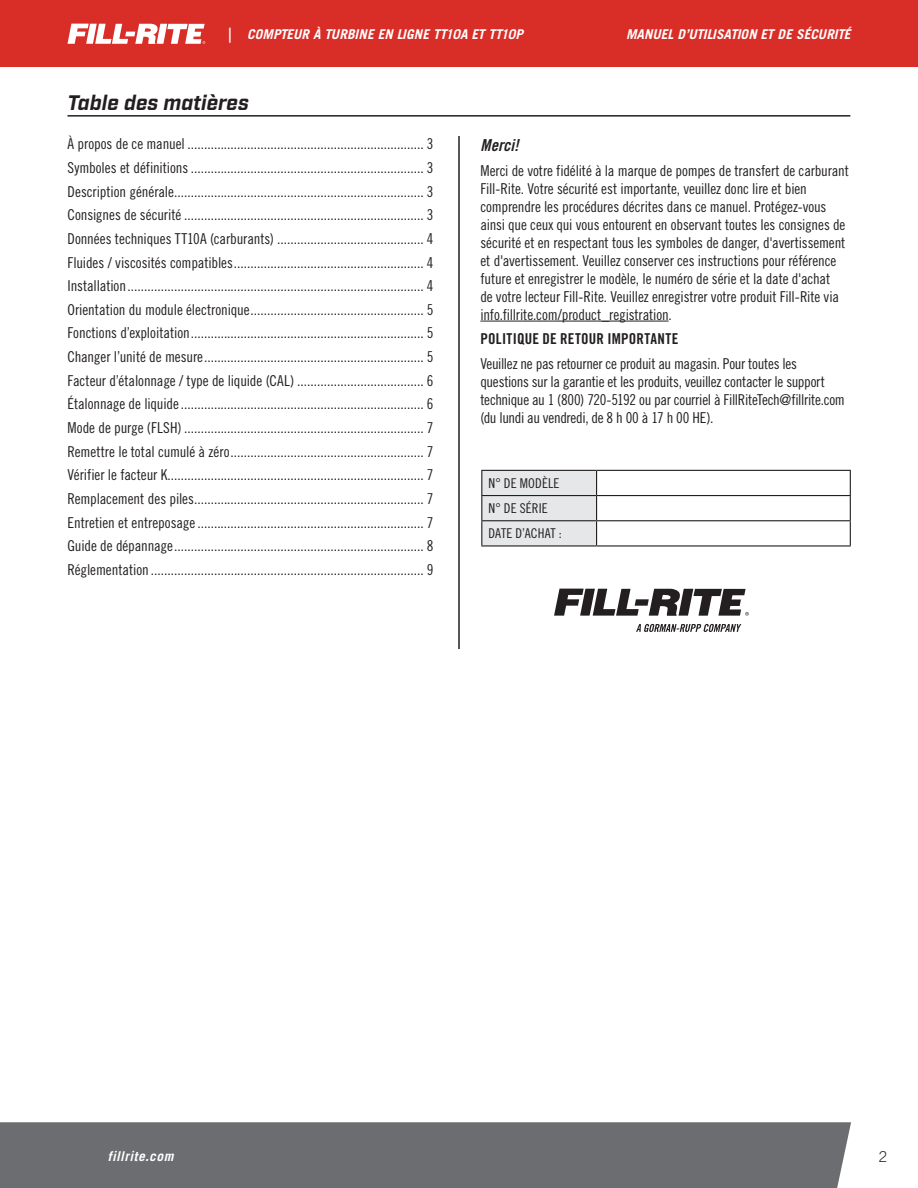
<style>
.page{position:relative;width:918px;height:1188px;background:#fff}
.page>*{position:absolute;margin:0;border:0;box-sizing:border-box;transform-origin:0 0}
.t1{font:italic 700 21px "Industry";letter-spacing:.005em;color:#231f20}
.t2{font:16.5px "Trade Gothic LT Std Bd Cn 20 Obl";letter-spacing:.005em;color:#231f20}
.Table_of_Contents{font:15px/18px "Trade Gothic LT Std Cn 18";letter-spacing:-.01em;color:#231f20}
.t3{font:15px "Trade Gothic LT Std Bd Cn 20";letter-spacing:.02em;color:#231f20}
.t4{font:300 15px "Trade Gothic LT Std";color:#231f20}
.t5{font:italic 700 13.5px "Trade Gothic LT Std";letter-spacing:.005em;color:#fff}
.t6{font:13.5px "Trade Gothic LT Std Cn 18";letter-spacing:.005em;color:#231f20}
.t7{font:italic 700 13.5px "Trade Gothic LT Std";letter-spacing:.035em;color:#fff}
</style>
<div class="page">
<div style="left:0;top:1122px;width:851px;height:66px;background:#6c6d70"></div>
<div style="left:0;top:0;width:918px;height:68px;background:#d92d27"></div>
<svg style="left:67px;top:24px;width:138px;height:20px"></svg>
<hr style="left:68px;top:115px;width:782px;height:2px;background:#231f20">
<hr style="left:597px;top:470px;width:254px;height:1px;background:#231f20">
<hr style="left:597px;top:495px;width:254px;height:1px;background:#231f20">
<hr style="left:597px;top:520px;width:254px;height:1px;background:#231f20">
<svg style="left:481px;top:470px;width:116px;height:75px;background:#dbdcde"></svg>
<svg style="left:850px;top:471px;width:1px;height:74px"></svg>
<hr style="left:481px;top:545px;width:116px;height:2px;background:#231f20">
<hr style="left:597px;top:545px;width:254px;height:2px;background:#231f20">
<hr style="left:480px;top:321px;width:189px;height:1px;background:#231f20">
<hr style="left:458px;top:136px;width:2px;height:513px;background:#231f20">
<svg style="left:554px;top:589px;width:195px;height:27px"></svg>
<svg style="left:636px;top:624px;width:105px;height:8px"></svg>
<p class="t5" style="left:226px;top:26px;width:299px">| COMPTEUR À TURBINE EN LIGNE TT10A ET TT10P</p>
<p class="t5" style="left:626px;top:26px;width:226px">MANUEL D’UTILISATION ET DE SÉCURITÉ</p>
<p class="t1" style="left:68px;top:90px;width:183px">Table des matières</p>
<p class="Table_of_Contents" style="left:68px;top:135px;width:368px">À propos de ce manuel ....................................................................... 3</p>
<p class="Table_of_Contents" style="left:68px;top:158px;width:368px">Symboles et définitions ...................................................................... 3</p>
<p class="Table_of_Contents" style="left:68px;top:182px;width:368px">Description générale........................................................................... 3</p>
<p class="Table_of_Contents" style="left:68px;top:206px;width:368px">Consignes de sécurité ........................................................................ 3</p>
<p class="Table_of_Contents" style="left:68px;top:229px;width:368px">Données techniques TT10A (carburants) ............................................ 4</p>
<p class="Table_of_Contents" style="left:68px;top:253px;width:368px">Fluides / viscosités compatibles......................................................... 4</p>
<p class="Table_of_Contents" style="left:68px;top:277px;width:368px">Installation......................................................................................... 4</p>
<p class="Table_of_Contents" style="left:68px;top:300px;width:368px">Orientation du module électronique.................................................... 5</p>
<p class="Table_of_Contents" style="left:68px;top:324px;width:368px">Fonctions d’exploitation...................................................................... 5</p>
<p class="Table_of_Contents" style="left:68px;top:348px;width:368px">Changer l’unité de mesure.................................................................. 5</p>
<p class="Table_of_Contents" style="left:68px;top:371px;width:368px">Facteur d’étalonnage / type de liquide (CAL) ...................................... 6</p>
<p class="Table_of_Contents" style="left:68px;top:395px;width:368px">Étalonnage de liquide......................................................................... 6</p>
<p class="Table_of_Contents" style="left:68px;top:418px;width:368px">Mode de purge (FLSH) ........................................................................ 7</p>
<p class="Table_of_Contents" style="left:68px;top:442px;width:368px">Remettre le total cumulé à zéro.......................................................... 7</p>
<p class="Table_of_Contents" style="left:68px;top:466px;width:368px">Vérifier le facteur K............................................................................. 7</p>
<p class="Table_of_Contents" style="left:68px;top:489px;width:368px">Remplacement des piles..................................................................... 7</p>
<p class="Table_of_Contents" style="left:68px;top:513px;width:368px">Entretien et entreposage.................................................................... 7</p>
<p class="Table_of_Contents" style="left:68px;top:537px;width:368px">Guide de dépannage........................................................................... 8</p>
<p class="Table_of_Contents" style="left:68px;top:560px;width:368px">Réglementation .................................................................................. 9</p>
<p class="t2" style="left:480px;top:135px;width:40px">Merci!</p>
<p class="Table_of_Contents" style="left:480px;top:161px;width:370px">Merci de votre fidélité à la marque de pompes de transfert de carburant Fill-Rite. Votre sécurité est importante, veuillez donc lire et bien comprendre les procédures décrites dans ce manuel. Protégez-vous ainsi que ceux qui vous entourent en observant toutes les consignes de sécurité et en respectant tous les symboles de danger, d'avertissement et d'avertissement. Veuillez conserver ces instructions pour référence future et enregistrer le modèle, le numéro de série et la date d'achat<br>de votre lecteur Fill-Rite. Veuillez enregistrer votre produit Fill-Rite via info.fillrite.com/product_registration.</p>
<p class="t3" style="left:480px;top:330px;width:200px">POLITIQUE DE RETOUR IMPORTANTE</p>
<p class="Table_of_Contents" style="left:480px;top:355px;width:366px">Veuillez ne pas retourner ce produit au magasin. Pour toutes les questions sur la garantie et les produits, veuillez contacter le support technique au 1 (800) 720-5192 ou par courriel à FillRiteTech@fillrite.com (du lundi au vendredi, de 8 h 00 à 17 h 00 HE).</p>
<p class="t6" style="left:489px;top:475px;width:73px">N° DE MODÈLE</p>
<p class="t6" style="left:489px;top:500px;width:61px">N° DE SÉRIE</p>
<p class="t6" style="left:489px;top:525px;width:75px">DATE D’ACHAT :</p>
<p class="t7" style="left:108px;top:1147px;width:67px">fillrite.com</p>
<p class="t4" style="left:879px;top:1147px;width:10px">2</p>
</div>
